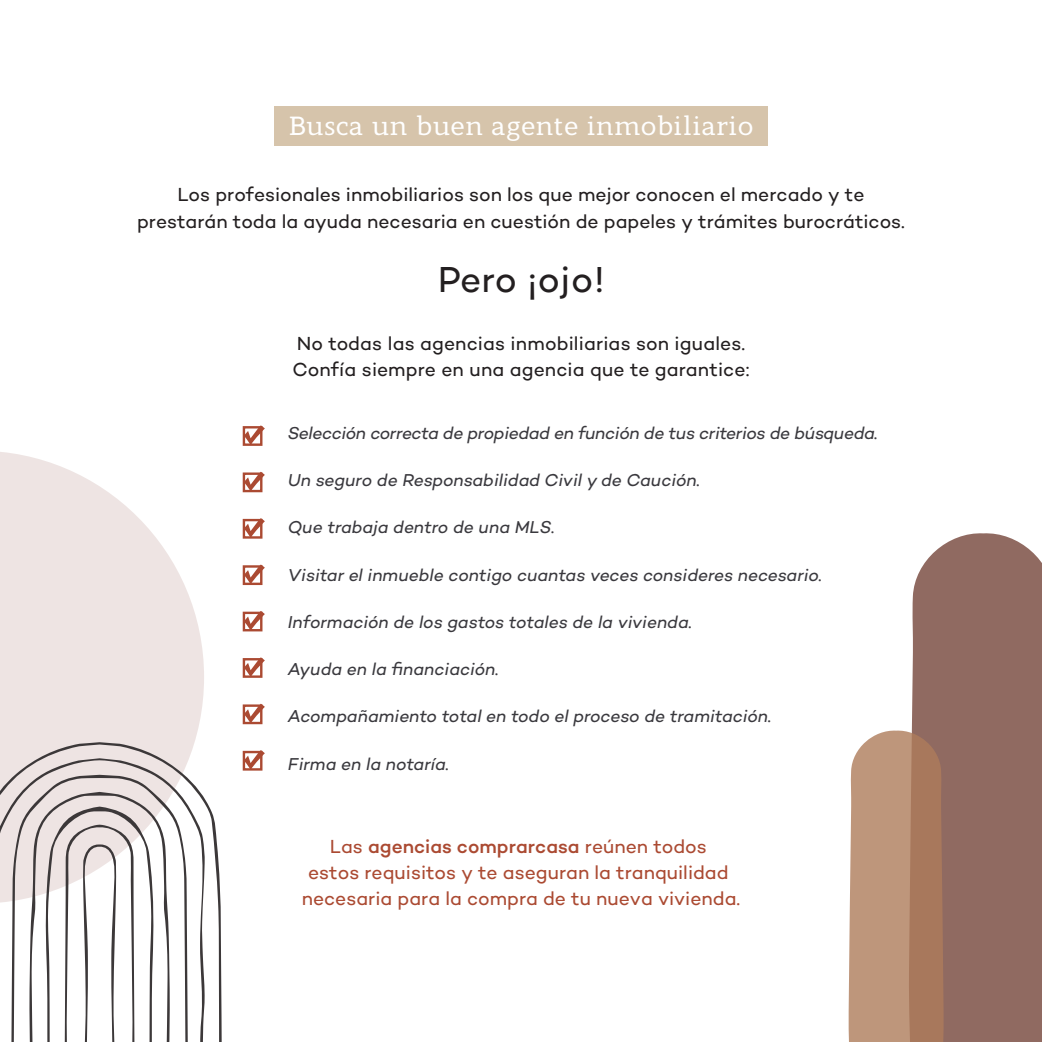
<style>
.page{position:relative;width:1042px;height:1042px;background:#fff}
.page>*{position:absolute;margin:0;border:0;box-sizing:border-box;transform-origin:0 0}
.t1{font:36.75px "Campton";color:#231f20}
.t2{font:500 26.25px "Modum";color:#fff}
.t3{font:19.25px/26.2px "Campton";color:#231f20;text-align:center}
.t4{font:19.25px/26.2px "Campton";color:#ab4a32;text-align:center}
.t5{font:italic 17.5px "Campton";letter-spacing:-.01em;color:#3a393e}
.s1{font-weight:500}
</style>
<div class="page">
<svg style="left:0;top:452px;width:204px;height:290px;fill:#eee4e3"></svg>
<div style="left:911px;top:533px;width:131px;height:509px;background:#906a61"></div>
<svg style="left:848px;top:730px;width:95px;height:312px;background:#b88f75"></svg>
<svg style="left:0;top:742px;width:222px;height:300px"></svg>
<svg style="left:11px;top:775px;width:177px;height:267px"></svg>
<div style="left:274px;top:106px;width:493px;height:39px;background:#d6c4ab"></div>
<div style="left:243px;top:751px;width:19px;height:19px;border:2px solid #ab4a32"></div>
<svg style="left:244px;top:750px;width:21px;height:20px"></svg>
<div style="left:243px;top:704px;width:19px;height:20px;border:2px solid #ab4a32"></div>
<svg style="left:244px;top:704px;width:21px;height:19px"></svg>
<div style="left:243px;top:658px;width:19px;height:20px;border:2px solid #ab4a32"></div>
<svg style="left:244px;top:657px;width:21px;height:20px"></svg>
<div style="left:243px;top:612px;width:19px;height:19px;border:2px solid #ab4a32"></div>
<svg style="left:244px;top:611px;width:21px;height:20px"></svg>
<div style="left:243px;top:565px;width:19px;height:20px;border:2px solid #ab4a32"></div>
<svg style="left:244px;top:564px;width:21px;height:20px"></svg>
<div style="left:243px;top:519px;width:19px;height:20px;border:2px solid #ab4a32"></div>
<svg style="left:244px;top:518px;width:21px;height:20px"></svg>
<div style="left:243px;top:472px;width:19px;height:20px;border:2px solid #ab4a32"></div>
<svg style="left:244px;top:472px;width:21px;height:19px"></svg>
<div style="left:243px;top:426px;width:19px;height:20px;border:2px solid #ab4a32"></div>
<svg style="left:244px;top:425px;width:21px;height:20px"></svg>
<h2 class="t2" style="left:288px;top:105px;width:466px">Busca un buen agente inmobiliario</h2>
<p class="t3" style="left:137px;top:181px;width:769px">Los profesionales inmobiliarios son los que mejor conocen el mercado y te prestarán toda la ayuda necesaria en cuestión de papeles y trámites burocráticos.</p>
<h1 class="t1" style="left:438px;top:257px;width:168px">Pero ¡ojo!</h1>
<p class="t3" style="left:293px;top:330px;width:458px;text-align:left">No todas las agencias inmobiliarias son iguales.<br>Confía siempre en una agencia que te garantice:</p>
<p class="t5" style="left:288px;top:422px;width:591px">Selección correcta de propiedad en función de tus criterios de búsqueda.</p>
<p class="t5" style="left:288px;top:469px;width:414px">Un seguro de Responsabilidad Civil y de Caución.</p>
<p class="t5" style="left:288px;top:516px;width:268px">Que trabaja dentro de una MLS.</p>
<p class="t5" style="left:288px;top:564px;width:536px">Visitar el inmueble contigo cuantas veces consideres necesario.</p>
<p class="t5" style="left:288px;top:611px;width:406px">Información de los gastos totales de la vivienda.</p>
<p class="t5" style="left:288px;top:658px;width:212px">Ayuda en la financiación.</p>
<p class="t5" style="left:288px;top:705px;width:485px">Acompañamiento total en todo el proceso de tramitación.</p>
<p class="t5" style="left:288px;top:753px;width:163px">Firma en la notaría.</p>
<p class="t4" style="left:302px;top:832px;width:440px">Las <span class="s1">agencias comprarcasa</span> reúnen todos<br>estos requisitos y te aseguran la tranquilidad necesaria para la compra de tu nueva vivienda.</p>
</div>
